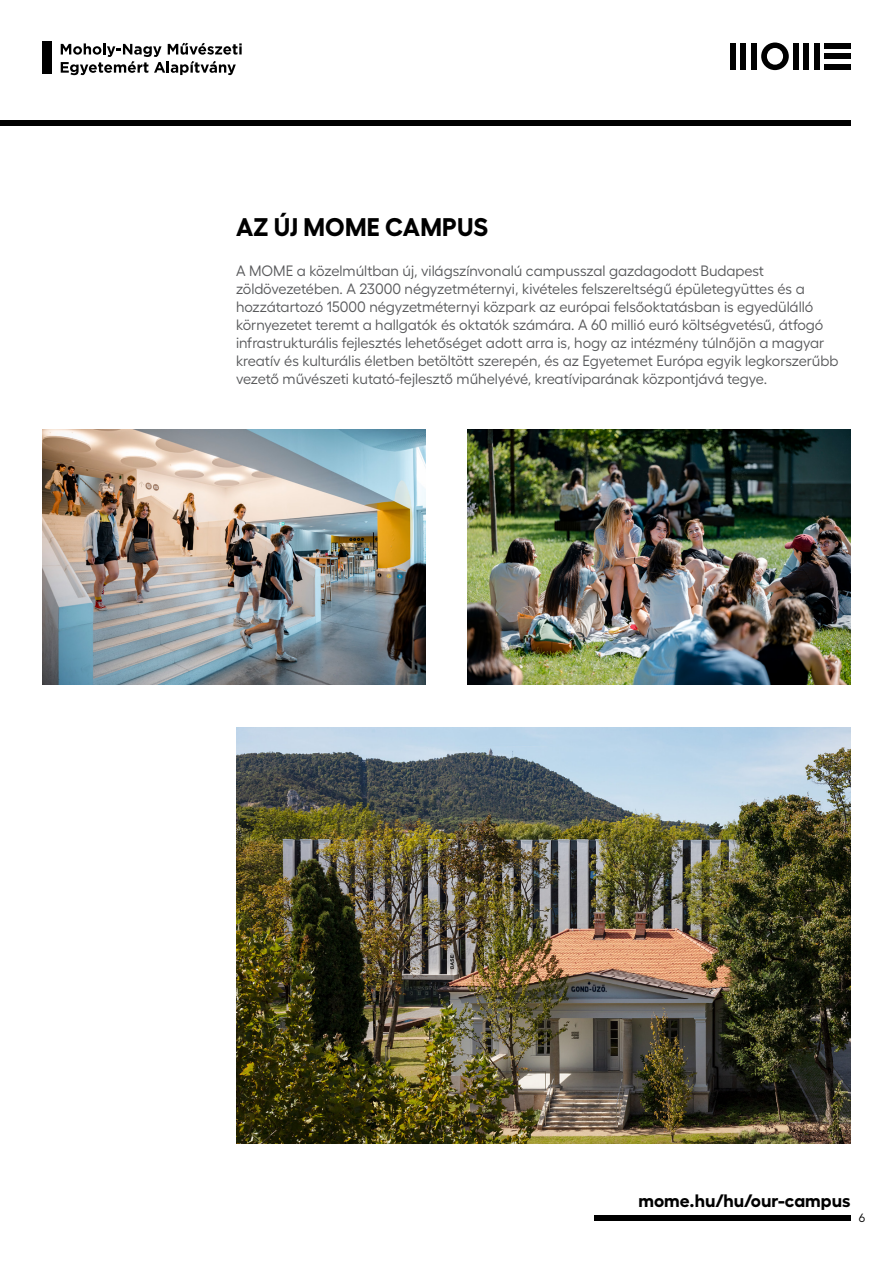
<style>
.page{position:relative;width:893px;height:1263px;background:#fff}
.page>*{position:absolute;margin:0;border:0;box-sizing:border-box;transform-origin:0 0}
.t1{font:700 25.5px "Fellix";letter-spacing:.01em;color:#000}
.t2{font:700 18px "Fellix";color:#000}
.t3{font:15px/18px "Fellix";color:#58595b}
.t4{font:12px "Fellix";color:#000}
</style>
<div class="page">
<div style="left:594px;top:1215px;width:256px;height:5px;background:#000"></div>
<div style="left:824px;top:64px;width:26px;height:5px;background:#000"></div>
<div style="left:730px;top:43px;width:6px;height:26px;background:#000"></div>
<div style="left:751px;top:43px;width:5px;height:26px;background:#000"></div>
<div style="left:741px;top:43px;width:5px;height:26px;background:#000"></div>
<div style="left:793px;top:43px;width:6px;height:26px;background:#000"></div>
<div style="left:814px;top:43px;width:5px;height:26px;background:#000"></div>
<div style="left:803px;top:43px;width:6px;height:26px;background:#000"></div>
<div style="left:824px;top:54px;width:26px;height:5px;background:#000"></div>
<div style="left:824px;top:43px;width:26px;height:6px;background:#000"></div>
<svg style="left:761px;top:43px;width:28px;height:27px"></svg>
<div style="left:0;top:120px;width:850px;height:6px;background:#000"></div>
<svg style="left:61px;top:43px;width:181px;height:32px"></svg>
<div style="left:43px;top:42px;width:9px;height:32px;background:#000"></div>
<img style="left:43px;top:429px;width:382px;height:256px">
<img style="left:468px;top:429px;width:382px;height:256px">
<img style="left:236px;top:727px;width:614px;height:417px">
<h1 class="t1" style="left:236px;top:207px;width:254px">AZ ÚJ MOME CAMPUS</h1>
<p class="t3" style="left:236px;top:260px;width:604px">A MOME a közelmúltban új, világszínvonalú campusszal gazdagodott Budapest zöldövezetében. A 23000 négyzetméternyi, kivételes felszereltségű épületegyüttes és a hozzátartozó 15000 négyzetméternyi közpark az európai felsőoktatásban is egyedülálló környezetet teremt a hallgatók és oktatók számára. A 60 millió euró költségvetésű, átfogó infrastrukturális fejlesztés lehetőséget adott arra is, hogy az intézmény túlnőjön a magyar kreatív és kulturális életben betöltött szerepén, és az Egyetemet Európa egyik legkorszerűbb vezető művészeti kutató-fejlesztő műhelyévé, kreatíviparának központjává tegye.</p>
<p class="t2" style="left:638px;top:1186px;width:214px">mome.hu/hu/our-campus</p>
<p class="t4" style="left:859px;top:1208px;width:8px">6</p>
</div>
